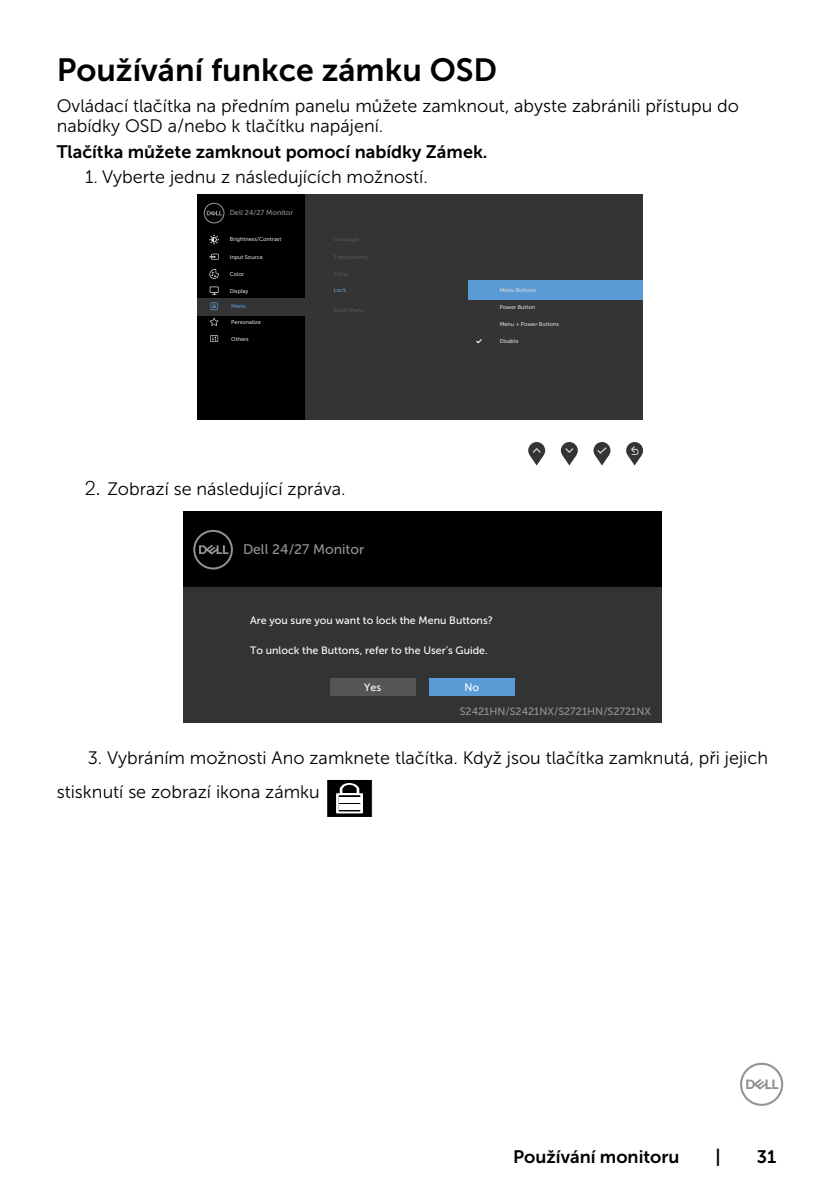
<style>
.page{position:relative;width:840px;height:1191px;background:#fff}
.page>*{position:absolute;margin:0;border:0;box-sizing:border-box;transform-origin:0 0}
.t1{font:32px "Museo Sans For Dell 700";color:#000}
.t2{font:18px/20px "Museo Sans For Dell 300";color:#000}
.t3{font:18px "Museo Sans For Dell 700";color:#000}
.t4{font:13.8px "Museo Sans For Dell 500";color:#939393}
.t5{font:10.6px "Museo Sans For Dell 500";color:#fff}
.t6{font:10.6px "Museo Sans For Dell 500";color:#939393}
.t7{font:7.2px "Museo Sans For Dell 500";color:#939393}
.t8{font:5.6px "Museo Sans For Dell 500";color:#d9d9d9}
.t9{font:5.6px "Museo Sans For Dell 500";color:#5b9bd5}
.s1{font-family:"Dell Replica";font-weight:300;font-size:20px}
</style>
<div class="page">
<svg style="left:740px;top:1062px;width:42px;height:44px"></svg>
<div style="left:197px;top:194px;width:445px;height:225px;background:#343435"></div>
<div style="left:197px;top:194px;width:107px;height:225px;background:#000"></div>
<div style="left:197px;top:298px;width:108px;height:18px;background:#343435"></div>
<svg style="left:204px;top:203px;width:20px;height:20px"></svg>
<svg style="left:209px;top:253px;width:10px;height:7px"></svg>
<svg style="left:209px;top:268px;width:10px;height:11px"></svg>
<svg style="left:210px;top:317px;width:8px;height:9px"></svg>
<svg style="left:209px;top:286px;width:9px;height:7px"></svg>
<div style="left:210px;top:287px;width:8px;height:5px;background:#000"></div>
<svg style="left:210px;top:302px;width:7px;height:8px"></svg>
<svg style="left:211px;top:303px;width:6px;height:6px"></svg>
<svg style="left:210px;top:335px;width:8px;height:7px"></svg>
<svg style="left:210px;top:336px;width:7px;height:5px"></svg>
<svg style="left:209px;top:235px;width:10px;height:9px"></svg>
<div style="left:528px;top:442px;width:17px;height:17px;background:#343435;border-radius:50%"></div>
<svg style="left:530px;top:448px;width:13px;height:17px"></svg>
<svg style="left:560px;top:442px;width:17px;height:17px"></svg>
<svg style="left:562px;top:448px;width:14px;height:17px"></svg>
<div style="left:593px;top:442px;width:17px;height:17px;background:#343435;border-radius:50%"></div>
<svg style="left:595px;top:447px;width:13px;height:18px"></svg>
<svg style="left:625px;top:442px;width:17px;height:17px"></svg>
<svg style="left:627px;top:446px;width:14px;height:19px"></svg>
<div style="left:468px;top:280px;width:174px;height:19px;background:#5b9bd5"></div>
<svg style="left:476px;top:339px;width:5px;height:4px"></svg>
<div style="left:183px;top:586px;width:477px;height:137px;background:#333"></div>
<div style="left:183px;top:511px;width:477px;height:75px;background:#000"></div>
<svg style="left:193px;top:530px;width:40px;height:39px"></svg>
<div style="left:428px;top:679px;width:86px;height:17px;background:#5b9bd5"></div>
<div style="left:330px;top:679px;width:85px;height:17px;background:#555"></div>
<div style="left:326px;top:779px;width:46px;height:38px;background:#000"></div>
<div style="left:326px;top:779px;width:47px;height:39px;border:1px solid #fff"></div>
<svg style="left:336px;top:783px;width:27px;height:30px"></svg>
<hr style="left:338px;top:800px;width:22px;height:2px;background:#fff">
<hr style="left:338px;top:804px;width:22px;height:2px;background:#fff">
<hr style="left:338px;top:808px;width:22px;height:2px;background:#fff">
<hr style="left:338px;top:797px;width:22px;height:2px;background:#fff">
<h1 class="t1" style="left:57px;top:52px;width:442px">Používání funkce zámku OSD</h1>
<p class="t2" style="left:57px;top:96px;width:683px">Ovládací tlačítka na předním panelu můžete zamknout, abyste zabránili přístupu do nabídky OSD a/nebo k tlačítku napájení.</p>
<p class="t3" style="left:57px;top:141px;width:432px">Tlačítka můžete zamknout pomocí nabídky Zámek.</p>
<p class="t2" style="left:85px;top:167px;width:344px">1. Vyberte jednu z následujících možností.</p>
<p class="t7" style="left:230px;top:209px;width:65px">Dell 24/27 Monitor</p>
<p class="t8" style="left:230px;top:253px;width:35px">Input Source</p>
<p class="t8" style="left:230px;top:270px;width:16px">Color</p>
<p class="t8" style="left:230px;top:236px;width:53px">Brightness/Contrast</p>
<p class="t8" style="left:230px;top:288px;width:20px">Display</p>
<p class="t9" style="left:231px;top:303px;width:16px">Menu</p>
<p class="t8" style="left:231px;top:336px;width:19px">Others</p>
<p class="t8" style="left:231px;top:319px;width:31px">Personalize</p>
<p class="t9" style="left:334px;top:287px;width:14px">Lock</p>
<p class="t8" style="left:499px;top:287px;width:38px">Menu Buttons</p>
<p class="t8" style="left:499px;top:304px;width:37px">Power Button</p>
<p class="t8" style="left:499px;top:321px;width:61px">Menu + Power Buttons</p>
<p class="t8" style="left:499px;top:338px;width:20px">Disable</p>
<p class="t2" style="left:85px;top:479px;width:262px"><span class="s1">2.</span> Zobrazí se následující zpráva.</p>
<p class="t4" style="left:243px;top:542px;width:123px">Dell 24/27 Monitor</p>
<p class="t5" style="left:250px;top:615px;width:244px">Are you sure you want to lock the Menu Buttons?</p>
<p class="t5" style="left:250px;top:645px;width:239px">To unlock the Buttons, refer to the User’s Guide.</p>
<p class="t5" style="left:364px;top:681px;width:18px">Yes</p>
<p class="t5" style="left:464px;top:681px;width:16px">No</p>
<p class="t6" style="left:459px;top:705px;width:193px">S2421HN/S2421NX/S2721HN/S2721NX</p>
<p class="t2" style="left:57px;top:741px;width:712px;line-height:34px;text-indent:31px">3. Vybráním možnosti Ano zamknete tlačítka. Když jsou tlačítka zamknutá, při jejich stisknutí se zobrazí ikona zámku</p>
<p class="t3" style="left:513px;top:1146px;width:168px">Používání monitoru</p>
<p class="t3" style="left:715px;top:1146px;width:7px">|</p>
<p class="t3" style="left:756px;top:1146px;width:21px">31</p>
</div>
